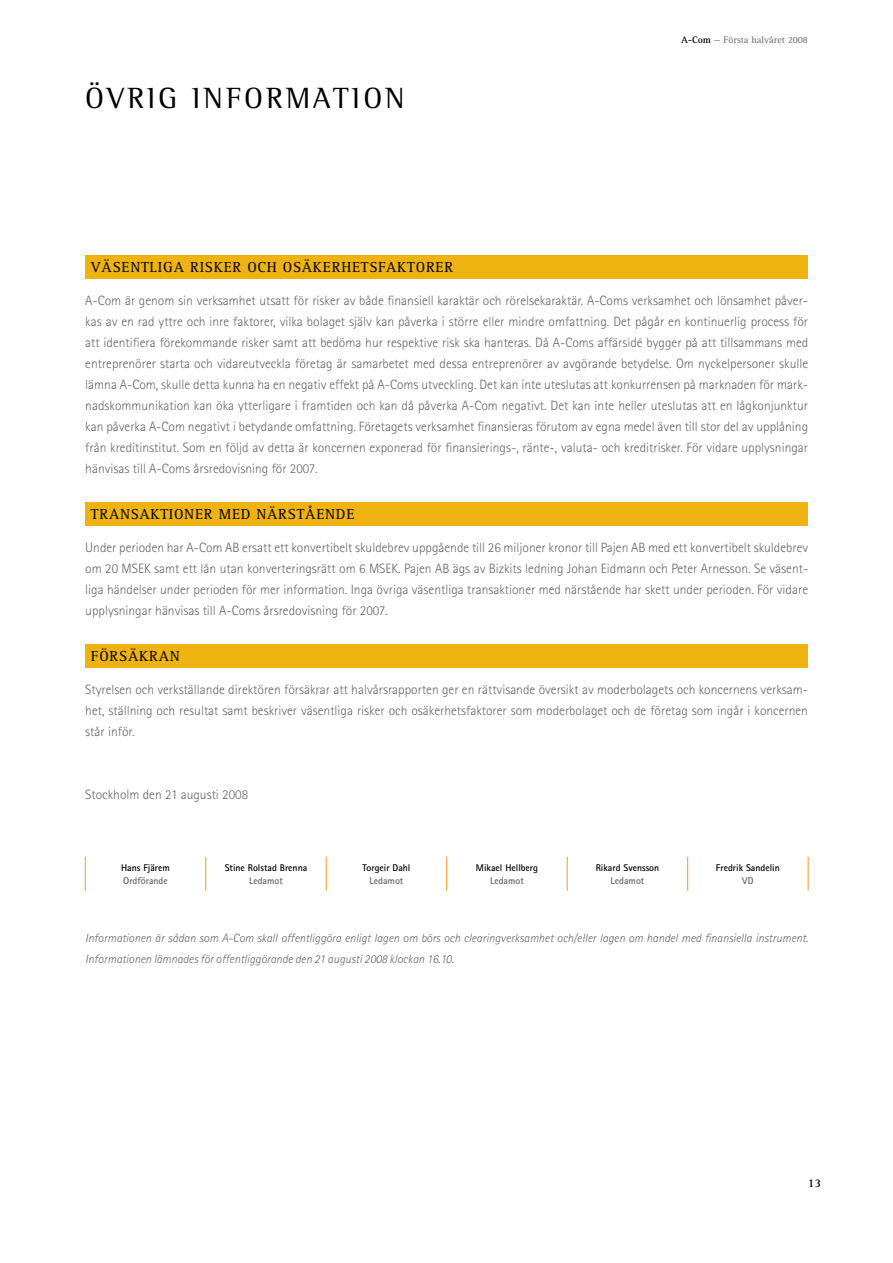
<style>
.page{position:relative;width:893px;height:1263px;background:#fff}
.page>*{position:absolute;margin:0;border:0;box-sizing:border-box;transform-origin:0 0}
.t1{font:30px "Rotis Semi Serif";letter-spacing:.1em;color:#000}
.t2{font:15px "Rotis Serif";color:#000}
.t3{font:300 13.5px/21px "Rotis Sans Serif";color:#636467;text-align:justify}
.t4{font:italic 300 12px/21px "Rotis Sans Serif";color:#636467}
.t5{font:700 12px "Rotis Serif";color:#000}
.t6{font:700 9.75px "Rotis Sans Serif";color:#000}
.t7{font:700 9.75px "Rotis Sans Serif";color:#636467}
.t8{font:9.75px "Rotis Serif";color:#636467}
.s1{font-weight:700;color:#000}
</style>
<div class="page">
<div style="left:85px;top:255px;width:723px;height:24px;background:#eeb211"></div>
<div style="left:85px;top:502px;width:723px;height:24px;background:#eeb211"></div>
<div style="left:85px;top:644px;width:723px;height:24px;background:#eeb211"></div>
<hr style="left:85px;top:857px;width:1px;height:34px;background:#f8981d">
<hr style="left:205px;top:857px;width:1px;height:34px;background:#f8981d">
<hr style="left:326px;top:857px;width:1px;height:34px;background:#f8981d">
<hr style="left:446px;top:857px;width:1px;height:34px;background:#f8981d">
<hr style="left:567px;top:857px;width:1px;height:34px;background:#f8981d">
<hr style="left:687px;top:857px;width:1px;height:34px;background:#f8981d">
<hr style="left:808px;top:857px;width:1px;height:34px;background:#f8981d">
<h1 class="t1" style="left:85px;top:80px;width:321px">ÖVRIG INFORMATION</h1>
<p class="t8" style="left:681px;top:34px;width:128px"><span class="s1">A-Com</span> — FÖRSTA HALVÅRET 2008</p>
<p class="t2" style="left:91px;top:259px;width:21px">VÄSENTLIGA</p>
<p class="t2" style="left:190px;top:259px;width:10px">RISKER</p>
<p class="t2" style="left:247px;top:259px;width:11px">OCH</p>
<p class="t2" style="left:283px;top:259px;width:11px">OSÄKERHETSFAKTORER</p>
<p class="t3" style="left:85px;top:290px;width:724px">A-Com är genom sin verksamhet utsatt för risker av både finansiell karaktär och rörelsekaraktär. A-Coms verksamhet och lönsamhet påver&shy;kas av en rad yttre och inre faktorer, vilka bolaget själv kan påverka i större eller mindre omfattning. Det pågår en kontinuerlig process för att identifiera förekommande risker samt att bedöma hur respektive risk ska hanteras. Då A-Coms affärsidé bygger på att tillsammans med entreprenörer starta och vidareutveckla företag är samarbetet med dessa entreprenörer av avgörande betydelse. Om nyckelpersoner skulle lämna A-Com, skulle detta kunna ha en negativ effekt på A-Coms utveckling. Det kan inte uteslutas att konkurrensen på marknaden för mark&shy;nadskommunikation kan öka ytterligare i framtiden och kan då påverka A-Com negativt. Det kan inte heller uteslutas att en lågkonjunktur kan påverka A-Com negativt i betydande omfattning. Företagets verksamhet finansieras förutom av egna medel även till stor del av upplåning från kreditinstitut. Som en följd av detta är koncernen exponerad för finansierings-, ränte-, valuta- och kreditrisker. För vidare upplysningar hänvisas till A-Coms årsredovisning för 2007.</p>
<p class="t2" style="left:91px;top:506px;width:19px">TRANSAKTIONER</p>
<p class="t2" style="left:219px;top:506px;width:12px">MED</p>
<p class="t2" style="left:257px;top:506px;width:11px">NÄRSTÅENDE</p>
<p class="t3" style="left:85px;top:537px;width:724px">Under perioden har A-Com AB ersatt ett konvertibelt skuldebrev uppgående till 26 miljoner kronor till Pajen AB med ett konvertibelt skuldebrev om 20 MSEK samt ett lån utan konverteringsrätt om 6 MSEK. Pajen AB ägs av Bizkits ledning Johan Eidmann och Peter Arnesson. Se väsent&shy;liga händelser under perioden för mer information. Inga övriga väsentliga transaktioner med närstående har skett under perioden. För vidare upplysningar hänvisas till A-Coms årsredovisning för 2007.</p>
<p class="t2" style="left:91px;top:648px;width:20px">FÖRSÄKRAN</p>
<p class="t3" style="left:85px;top:679px;width:724px">Styrelsen och verkställande direktören försäkrar att halvårsrapporten ger en rättvisande översikt av moderbolagets och koncernens verksam&shy;het, ställning och resultat samt beskriver väsentliga risker och osäkerhetsfaktorer som moderbolaget och de företag som ingår i koncernen står inför.</p>
<p class="t3" style="left:85px;top:784px;width:164px">Stockholm den 21 augusti 2008</p>
<p class="t6" style="left:121px;top:862px;width:50px">Hans Fjärem</p>
<p class="t7" style="left:123px;top:874px;width:46px">Ordförande</p>
<p class="t6" style="left:225px;top:862px;width:84px">Stine Rolstad Brenna</p>
<p class="t7" style="left:249px;top:874px;width:35px">Ledamot</p>
<p class="t6" style="left:362px;top:862px;width:50px">Torgeir Dahl</p>
<p class="t7" style="left:370px;top:874px;width:35px">Ledamot</p>
<p class="t6" style="left:476px;top:862px;width:64px">Mikael Hellberg</p>
<p class="t7" style="left:490px;top:874px;width:35px">Ledamot</p>
<p class="t6" style="left:596px;top:862px;width:65px">Rikard Svensson</p>
<p class="t7" style="left:611px;top:874px;width:35px">Ledamot</p>
<p class="t6" style="left:716px;top:862px;width:65px">Fredrik Sandelin</p>
<p class="t7" style="left:742px;top:874px;width:13px">VD</p>
<p class="t4" style="left:85px;top:927px;width:724px">Informationen är sådan som A-Com skall offentliggöra enligt lagen om börs och clearingverksamhet och/eller lagen om handel med finansiella instrument.<br>Informationen lämnades för offentliggörande den 21 augusti 2008 klockan 16.10.</p>
<p class="t5" style="left:808px;top:1176px;width:15px">13</p>
</div>
